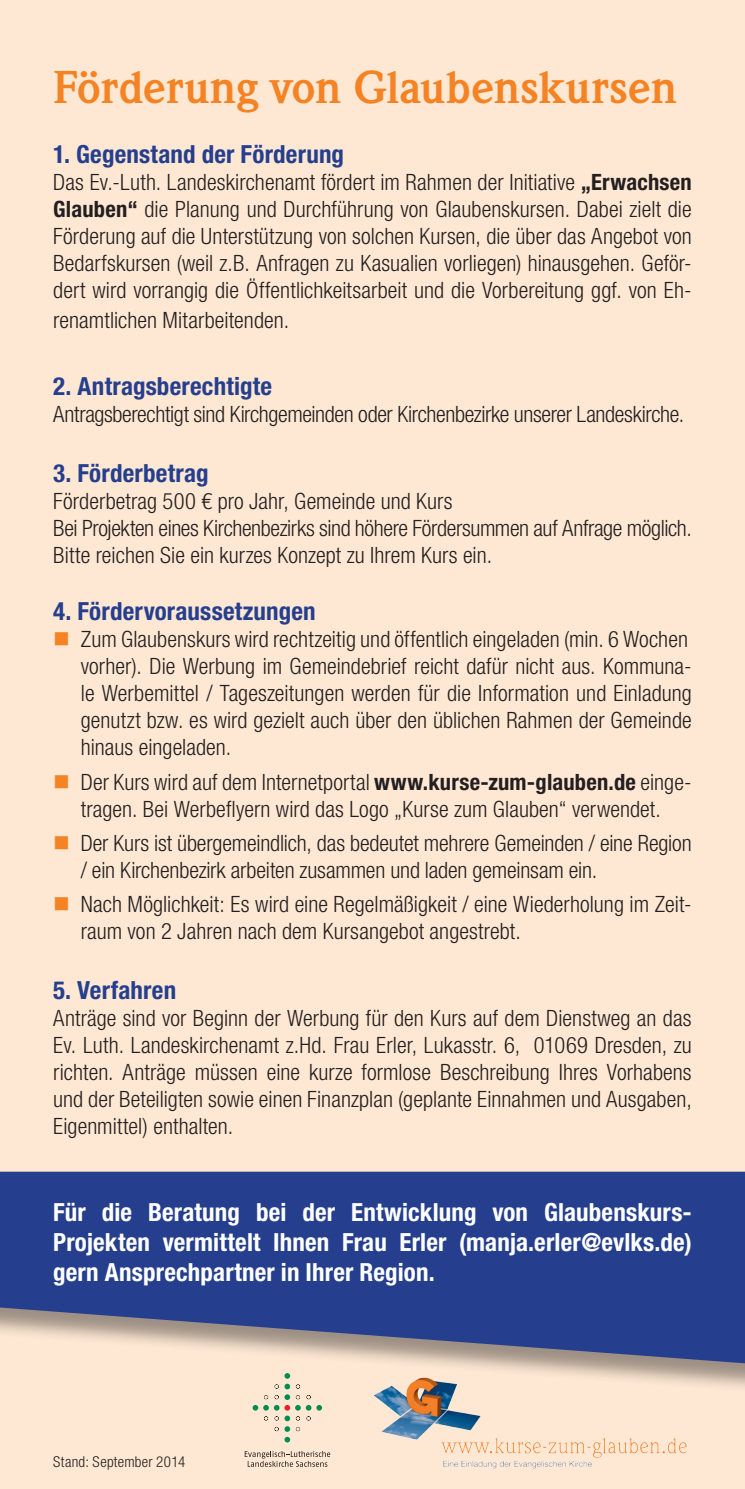
<style>
.page{position:relative;width:745px;height:1489px;background:#fff}
.page>*{position:absolute;margin:0;border:0;box-sizing:border-box;transform-origin:0 0}
.t1{font:700 45px "Weidemann Std";letter-spacing:-.005em;color:#f58324}
.t2{font:700 condensed 25px/30px "Helvetica Neue LT Std";letter-spacing:.005em;color:#fff;text-align:justify}
.t3{font:700 condensed 25px "Helvetica Neue LT Std";letter-spacing:.01em;color:#253f8e}
.t4{font:300 condensed 22.5px/27px "Helvetica Neue LT Std";color:#231f20}
.t5{font:300 condensed 15px "Helvetica Neue LT Std";letter-spacing:.015em;color:#231f20}
.s1{font-weight:700}
.s2{color:#f58324}
</style>
<div class="page">
<div style="left:0;top:0;width:744px;height:1488px;background:#fee8d3"></div>
<div style="left:0;top:1175px;width:744px;height:222px;background:#231f20;opacity:.44"></div>
<svg style="left:0;top:1171px;width:744px;height:192px;background:#3e5192"></svg>
<img style="left:364px;top:1366px;width:327px;height:103px">
<svg style="left:244px;top:1451px;width:86px;height:15px"></svg>
<svg style="left:252px;top:1372px;width:70px;height:70px"></svg>
<h1 class="t1" style="left:53px;top:61px;width:624px">Förderung von Glaubenskursen</h1>
<p class="t3" style="left:53px;top:139px;width:292px">1. Gegenstand der Förderung</p>
<p class="t4" style="left:53px;top:168px;width:639px;text-align:justify">Das Ev.-Luth. Landeskirchenamt fördert im Rahmen der Initiative <span class="s1">„Erwachsen Glauben“</span> die Planung und Durchführung von Glaubenskursen. Dabei zielt die Förderung auf die Unterstützung von solchen Kursen, die über das Angebot von Bedarfskursen (weil z.B. Anfragen zu Kasualien vorliegen) hinausgehen. Geför&shy;dert wird vorrangig die Öffentlichkeitsarbeit und die Vorbereitung ggf. von Eh-</p>
<p class="t4" style="left:53px;top:306px;width:237px">renamtlichen Mitarbeitenden.</p>
<p class="t3" style="left:53px;top:371px;width:220px">2. Antragsberechtigte</p>
<p class="t4" style="left:53px;top:400px;width:632px">Antragsberechtigt sind Kirchgemeinden oder Kirchenbezirke unserer Landeskirche.</p>
<p class="t3" style="left:53px;top:458px;width:157px">3. Förderbetrag</p>
<p class="t4" style="left:53px;top:487px;width:639px">Förderbetrag 500 € pro Jahr, Gemeinde und Kurs<br>Bei Projekten eines Kirchenbezirks sind höhere Fördersummen auf Anfrage möglich.<br>Bitte reichen Sie ein kurzes Konzept zu Ihrem Kurs ein.</p>
<p class="t3" style="left:53px;top:596px;width:264px">4. Fördervoraussetzungen</p>
<p class="t4" style="left:81px;top:625px;width:612px;text-indent:-28px"><span class="s2">■</span> Zum Glaubenskurs wird rechtzeitig und öffentlich eingeladen (min. 6 Wochen vorher). Die Werbung im Gemeindebrief reicht dafür nicht aus. Kommuna&shy;le Werbemittel / Tageszeitungen werden für die Information und Einladung genutzt bzw. es wird gezielt auch über den üblichen Rahmen der Gemeinde hinaus eingeladen.</p>
<p class="t4" style="left:53px;top:767px;width:639px;text-align:center"><span class="s2">■</span> Der Kurs wird auf dem Internetportal <span class="s1">www.kurse-zum-glauben.de</span> einge&shy;tragen. Bei Werbeflyern wird das Logo „Kurse zum Glauben“ verwendet.</p>
<p class="t4" style="left:81px;top:829px;width:612px;text-indent:-27px"><span class="s2">■</span> Der Kurs ist übergemeindlich, das bedeutet mehrere Gemeinden / eine Region / ein Kirchenbezirk arbeiten zusammen und laden gemeinsam ein.</p>
<p class="t4" style="left:81px;top:890px;width:612px;text-indent:-27px"><span class="s2">■</span> Nach Möglichkeit: Es wird eine Regelmäßigkeit / eine Wiederholung im Zeit&shy;raum von 2 Jahren nach dem Kursangebot angestrebt.</p>
<p class="t3" style="left:53px;top:974px;width:124px">5. Verfahren</p>
<p class="t4" style="left:53px;top:1004px;width:639px;text-align:justify">Anträge sind vor Beginn der Werbung für den Kurs auf dem Dienstweg an das Ev. Luth. Landeskirchenamt z.Hd. Frau Erler, Lukasstr. 6, 01069 Dresden, zu richten. Anträge müssen eine kurze formlose Beschreibung Ihres Vorhabens und der Beteiligten sowie einen Finanzplan (geplante Einnahmen und Ausgaben, Eigenmittel) enthalten.</p>
<p class="t2" style="left:53px;top:1196px;width:639px">Für die Beratung bei der Entwicklung von Glaubenskurs-Projekten vermittelt Ihnen Frau Erler (manja.erler@evlks.de) gern Ansprechpartner in Ihrer Region.</p>
<p class="t5" style="left:53px;top:1452px;width:134px">Stand: September 2014</p>
</div>
